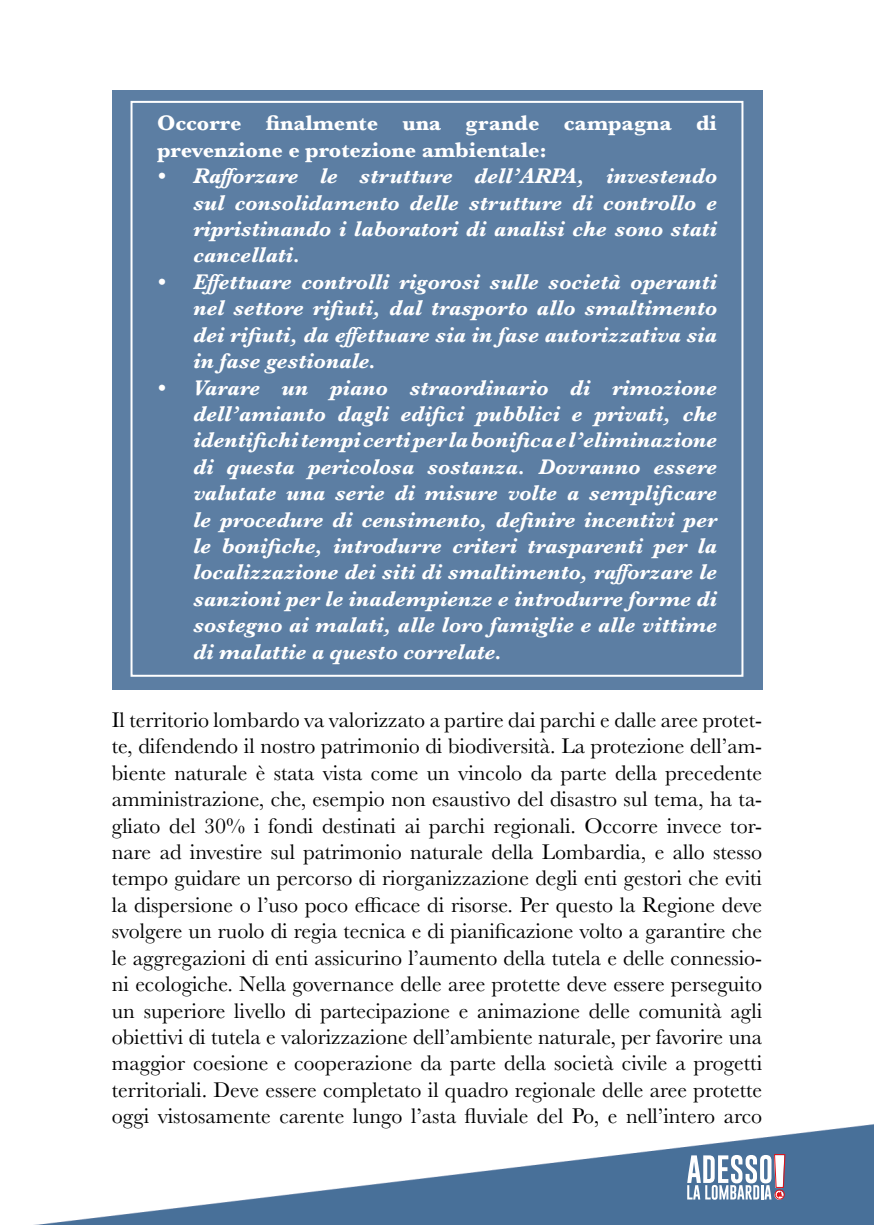
<style>
.page{position:relative;width:874px;height:1225px;background:#fff}
.page>*{position:absolute;margin:0;border:0;box-sizing:border-box;transform-origin:0 0}
.t1{font:22px/26.4px "Baskerville";color:#000;text-align:justify}
.t2{font:italic 700 22px/26.4px "Baskerville";color:#fff;text-align:justify}
.t3{font:700 22px/26.4px "Baskerville";color:#fff}
</style>
<div class="page">
<img style="left:34px;top:1124px;width:839px;height:101px">
<svg style="left:686px;top:1154px;width:98px;height:45px"></svg>
<div style="left:111px;top:90px;width:651px;height:600px;background:#5c7ea3"></div>
<div style="left:130px;top:101px;width:613px;height:576px;border:2px solid #fff"></div>
<p class="t3" style="left:157px;top:110px;width:561px">Occorre finalmente una grande campagna di prevenzione e protezione ambientale:</p>
<p class="t2" style="left:193px;top:163px;width:525px;text-indent:-36px">• Rafforzare le strutture dell’ARPA, investendo sul consolidamento delle strutture di controllo e ripristinando i laboratori di analisi che sono stati cancellati.</p>
<p class="t2" style="left:193px;top:268px;width:525px;text-indent:-36px">• Effettuare controlli rigorosi sulle società operanti nel settore rifiuti, dal trasporto allo smaltimento dei rifiuti, da effettuare sia in fase autorizzativa sia in fase gestionale.</p>
<p class="t2" style="left:193px;top:374px;width:525px;text-indent:-36px">• Varare un piano straordinario di rimozione dell’amianto dagli edifici pubblici e privati, che identifichi tempi certi per la bonifica e l’eliminazione di questa pericolosa sostanza. Dovranno essere valutate una serie di misure volte a semplificare le procedure di censimento, definire incentivi per le bonifiche, introdurre criteri trasparenti per la localizzazione dei siti di smaltimento, rafforzare le sanzioni per le inadempienze e introdurre forme di sostegno ai malati, alle loro famiglie e alle vittime di malattie a questo correlate.</p>
<p class="t1" style="left:112px;top:707px;width:651px">Il territorio lombardo va valorizzato a partire dai parchi e dalle aree protet&shy;te, difendendo il nostro patrimonio di biodiversità. La protezione dell’am&shy;biente naturale è stata vista come un vincolo da parte della precedente amministrazione, che, esempio non esaustivo del disastro sul tema, ha ta&shy;gliato del 30% i fondi destinati ai parchi regionali. Occorre invece tor&shy;nare ad investire sul patrimonio naturale della Lombardia, e allo stesso tempo guidare un percorso di riorganizzazione degli enti gestori che eviti la dispersione o l’uso poco efficace di risorse. Per questo la Regione deve svolgere un ruolo di regia tecnica e di pianificazione volto a garantire che le aggregazioni di enti assicurino l’aumento della tutela e delle connessio&shy;ni ecologiche. Nella governance delle aree protette deve essere perseguito un superiore livello di partecipazione e animazione delle comunità agli obiettivi di tutela e valorizzazione dell’ambiente naturale, per favorire una maggior coesione e cooperazione da parte della società civile a progetti territoriali. Deve essere completato il quadro regionale delle aree protette oggi vistosamente carente lungo l’asta fluviale del Po, e nell’intero arco</p>
</div>
